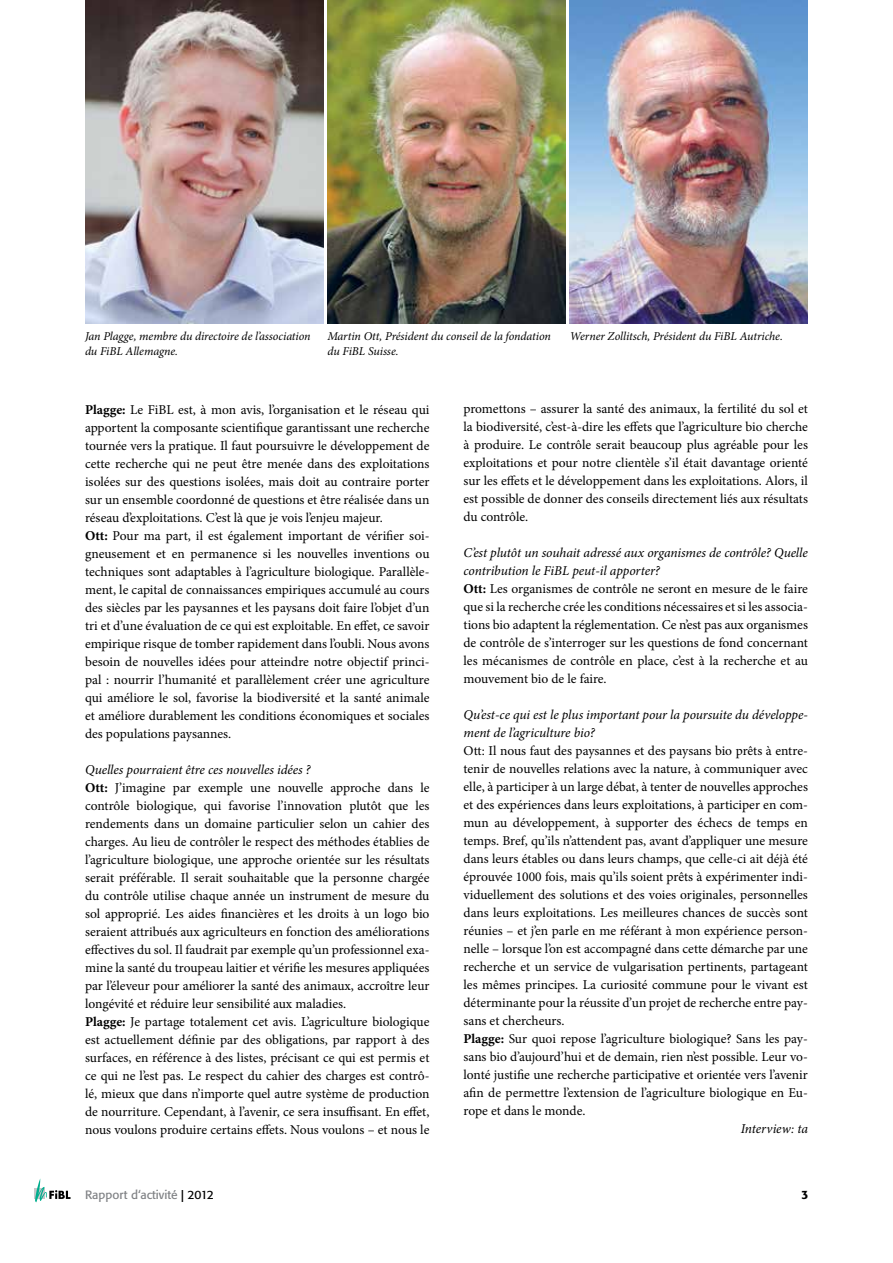
<style>
.page{position:relative;width:893px;height:1263px;background:#fff}
.page>*{position:absolute;margin:0;border:0;box-sizing:border-box;transform-origin:0 0}
.t1{font:13.5px/18px "Minion Pro";color:#000}
.t2{font:italic 13.5px/18px "Minion Pro";letter-spacing:-.01em;color:#000}
.t3{font:italic 12px/15px "Minion Pro";letter-spacing:-.005em;color:#000}
.t4{font:12px "Formata BQ";color:#808285}
.t5{font:500 12px "Formata BQ";color:#000}
.s1{font-weight:700}
.s2{font-style:italic}
.s3{font-weight:500;color:#000}
.s4{color:#000}
</style>
<div class="page">
<div style="left:34px;top:1188px;width:11px;height:11px;background:#c7c8ca"></div>
<svg style="left:35px;top:1178px;width:36px;height:24px"></svg>
<img style="left:85px;top:0;width:238px;height:324px">
<img style="left:570px;top:0;width:238px;height:324px">
<img style="left:327px;top:0;width:239px;height:324px">
<p class="t3" style="left:85px;top:329px;width:227px">Jan Plagge, membre du directoire de l’association du FiBL Allemagne.</p>
<p class="t3" style="left:327px;top:329px;width:225px">Martin Ott, Président du conseil de la fondation du FiBL Suisse.</p>
<p class="t3" style="left:570px;top:329px;width:215px">Werner Zollitsch, Président du FiBL Autriche.</p>
<p class="t1" style="left:85px;top:400px;width:346px"><span class="s1">Plagge:</span> Le FiBL est, à mon avis, l’organisation et le réseau qui apportent la composante scientifique garantissant une recherche tournée vers la pratique. Il faut poursuivre le développement de cette recherche qui ne peut être menée dans des exploitations isolées sur des questions isolées, mais doit au contraire porter sur un ensemble coordonné de questions et être réalisée dans un réseau d’exploitations. C’est là que je vois l’enjeu majeur.<br><span class="s1">Ott:</span> Pour ma part, il est également important de vérifier soi&shy;gneusement et en permanence si les nouvelles inventions ou techniques sont adaptables à l’agriculture biologique. Parallèle&shy;ment, le capital de connaissances empiriques accumulé au cours des siècles par les paysannes et les paysans doit faire l’objet d’un tri et d’une évaluation de ce qui est exploitable. En effet, ce savoir empirique risque de tomber rapidement dans l’oubli. Nous avons besoin de nouvelles idées pour atteindre notre objectif princi&shy;pal : nourrir l’humanité et parallèlement créer une agriculture qui améliore le sol, favorise la biodiversité et la santé animale et améliore durablement les conditions économiques et sociales des populations paysannes.</p>
<p class="t1" style="left:85px;top:760px;width:346px"><span class="s2">Quelles pourraient être ces nouvelles idées ?<br></span><span class="s1">Ott:</span> J’imagine par exemple une nouvelle approche dans le contrôle biologique, qui favorise l’innovation plutôt que les rendements dans un domaine particulier selon un cahier des charges. Au lieu de contrôler le respect des méthodes établies de l’agriculture biologique, une approche orientée sur les résultats serait préférable. Il serait souhaitable que la personne chargée du contrôle utilise chaque année un instrument de mesure du sol approprié. Les aides financières et les droits à un logo bio seraient attribués aux agriculteurs en fonction des améliorations effectives du sol. Il faudrait par exemple qu’un professionnel exa&shy;mine la santé du troupeau laitier et vérifie les mesures appliquées par l’éleveur pour améliorer la santé des animaux, accroître leur longévité et réduire leur sensibilité aux maladies.<br><span class="s1">Plagge:</span> Je partage totalement cet avis. L’agriculture biologique est actuellement définie par des obligations, par rapport à des surfaces, en référence à des listes, précisant ce qui est permis et ce qui ne l’est pas. Le respect du cahier des charges est contrô&shy;lé, mieux que dans n’importe quel autre système de production de nourriture. Cependant, à l’avenir, ce sera insuffisant. En effet, nous voulons produire certains effets. Nous voulons – et nous le</p>
<p class="t1" style="left:463px;top:400px;width:346px;text-align:justify">promettons – assurer la santé des animaux, la fertilité du sol et la biodiversité, c’est-à-dire les effets que l’agriculture bio cherche à produire. Le contrôle serait beaucoup plus agréable pour les exploitations et pour notre clientèle s’il était davantage orienté sur les effets et le développement dans les exploitations. Alors, il est possible de donner des conseils directement liés aux résultats du contrôle.</p>
<p class="t1" style="left:463px;top:544px;width:346px"><span class="s2">C’est plutôt un souhait adressé aux organismes de contrôle? Quelle contribution le FiBL peut-il apporter?<br></span><span class="s1">Ott:</span> Les organismes de contrôle ne seront en mesure de le faire que si la recherche crée les conditions nécessaires et si les associa&shy;tions bio adaptent la réglementation. Ce n’est pas aux organismes de contrôle de s’interroger sur les questions de fond concernant les mécanismes de contrôle en place, c’est à la recherche et au mouvement bio de le faire.</p>
<p class="t2" style="left:463px;top:706px;width:346px">Qu’est-ce qui est le plus important pour la poursuite du développe&shy;ment de l’agriculture bio?</p>
<p class="t1" style="left:463px;top:742px;width:346px">Ott: Il nous faut des paysannes et des paysans bio prêts à entre&shy;tenir de nouvelles relations avec la nature, à communiquer avec elle, à participer à un large débat, à tenter de nouvelles approches et des expériences dans leurs exploitations, à participer en com&shy;mun au développement, à supporter des échecs de temps en temps. Bref, qu’ils n’attendent pas, avant d’appliquer une mesure dans leurs étables ou dans leurs champs, que celle-ci ait déjà été éprouvée 1000 fois, mais qu’ils soient prêts à expérimenter indi&shy;viduellement des solutions et des voies originales, personnelles dans leurs exploitations. Les meilleures chances de succès sont réunies – et j’en parle en me référant à mon expérience person&shy;nelle – lorsque l’on est accompagné dans cette démarche par une recherche et un service de vulgarisation pertinents, partageant les mêmes principes. La curiosité commune pour le vivant est déterminante pour la réussite d’un projet de recherche entre pay&shy;sans et chercheurs.<br><span class="s1">Plagge:</span> Sur quoi repose l’agriculture biologique? Sans les pay&shy;sans bio d’aujourd’hui et de demain, rien n’est possible. Leur vo&shy;lonté justifie une recherche participative et orientée vers l’avenir afin de permettre l’extension de l’agriculture biologique en Eu&shy;rope et dans le monde.</p>
<p class="t2" style="left:741px;top:1120px;width:68px">Interview: ta</p>
<p class="t4" style="left:85px;top:1187px;width:130px">Rapport d‘activité <span class="s3">|</span> <span class="s4">2012</span></p>
<p class="t5" style="left:801px;top:1187px;width:8px">3</p>
</div>
